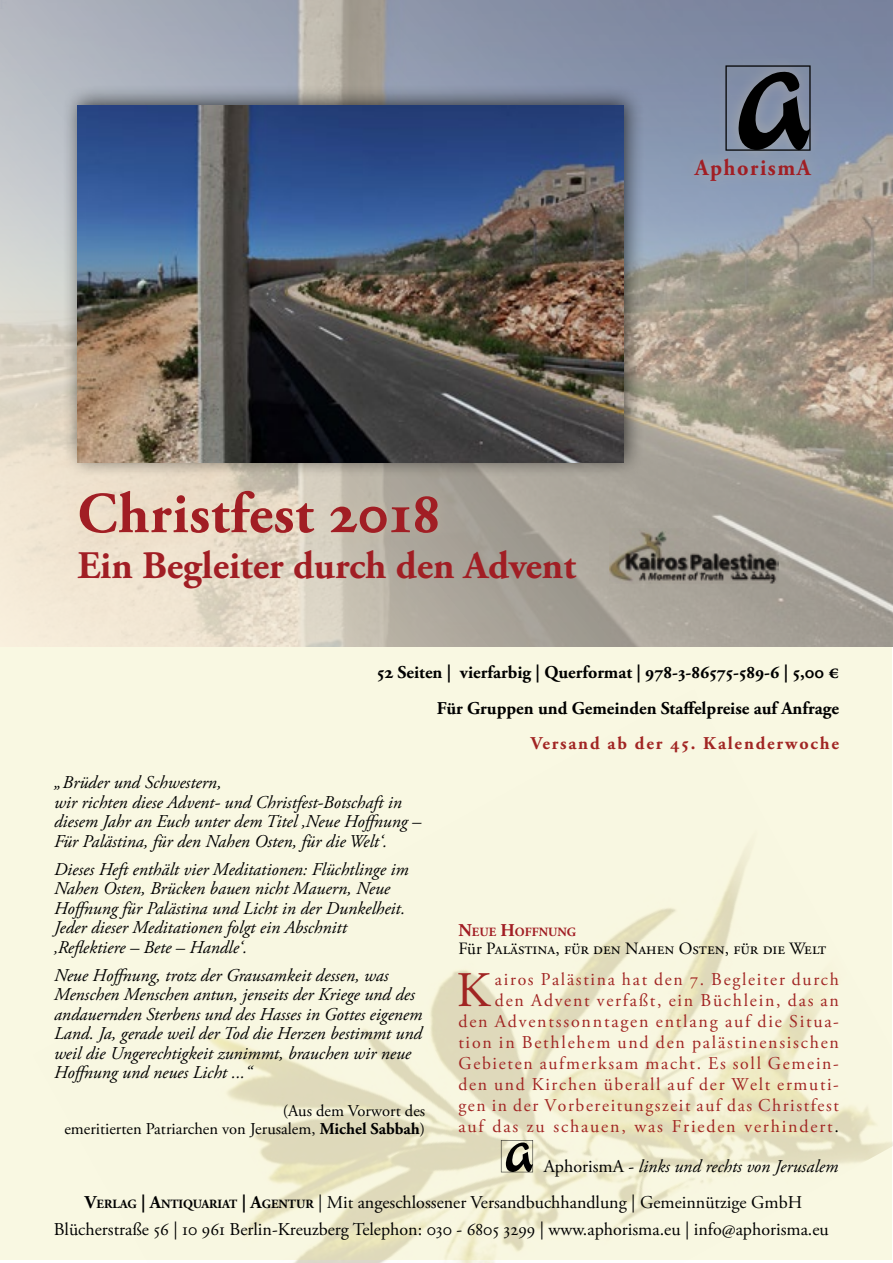
<style>
.page{position:relative;width:893px;height:1263px;background:#fff}
.page>*{position:absolute;margin:0;border:0;box-sizing:border-box;transform-origin:0 0}
.t1{font:700 57.75px "Adobe Garamond Pro";letter-spacing:.01em;color:#a11e24}
.t2{font:49.65px "Adobe Garamond Pro";color:#a12523}
.t3{font:700 39px "Adobe Garamond Pro";color:#a11e24}
.t4{font:700 23.1px "Adobe Garamond Pro";letter-spacing:.07em;color:#a11e24;scale:.96 1}
.t5{font:italic 18px/19.5px "Adobe Garamond Pro";color:#000}
.t6{font:18px/21px "Adobe Garamond Pro";letter-spacing:.095em;color:#a12523;text-align:right}
.t7{font:18px/35.5px "Adobe Garamond Pro";color:#000}
.t8{font:700 18px/35.5px "Adobe Garamond Pro";color:#000;text-align:right}
.t9{font:17.25px "Adobe Garamond Pro";color:#000}
.t10{font:16.5px/18px "Adobe Garamond Pro";color:#000;text-align:right}
.t11{font:700 12.6px "Adobe Garamond Pro";color:#a11e24}
.s1{font-style:inherit}
.s2{color:#a12523}
.s3{font-size:19.8px}
.s4{font-weight:700}
.s5{font-size:18px}
.s6{color:#000}
.s7{font-style:italic}
.s8{font-weight:700;font-size:12.6px}
</style>
<div class="page">
<svg style="left:0;top:646px;width:891px;height:613px;fill:#f8f7e1"></svg>
<img style="left:0;top:0;width:893px;height:646px">
<img style="left:610px;top:528px;width:168px;height:56px">
<div style="left:62px;top:84px;width:582px;height:393px;background:#000;opacity:.65"></div>
<img style="left:77px;top:106px;width:546px;height:356px">
<div style="left:712px;top:52px;width:111px;height:113px;background:#7f8ca5"></div>
<svg style="left:725px;top:65px;width:86px;height:81px"></svg>
<div style="left:681px;top:146px;width:143px;height:48px;background:#8c9bb2"></div>
<div style="left:67px;top:479px;width:384px;height:69px;background:#f2d89e;opacity:.2"></div>
<svg style="left:501px;top:1140px;width:32px;height:32px"></svg>
<p class="t4" style="left:695px;top:154px;width:122px">AphorismA</p>
<h1 class="t1" style="left:77px;top:480px;width:364px">Christfest <span class="s1">2018</span></h1>
<h3 class="t3" style="left:77px;top:543px;width:500px">Ein Begleiter durch den Advent</h3>
<p class="t8" style="left:377px;top:655px;width:463px"><span class="s1">52</span> Seiten | vierfarbig | Querformat | 978-3-86575-589-6 | 5,00 €</p>
<p class="t8" style="left:437px;top:690px;width:403px">Für Gruppen und Gemeinden Staffelpreise auf Anfrage<br><span class="s2">V</span><span class="s2">ersand ab der 45. Kalenderwoche</span></p>
<p class="t5" style="left:54px;top:773px;width:369px"><span class="s3">„</span><span class="s1">B</span>rüder und Schwestern,<br>wir richten diese Advent- und Christfest-Botschaft in diesem Jahr an Euch unter dem Titel ‚Neue Hoffnung – Für Palästina, für den Nahen Osten, für die Welt‘.</p>
<p class="t5" style="left:54px;top:860px;width:356px">Dieses Heft enthält vier Meditationen: Flüchtlinge im Nahen Osten, Brücken bauen nicht Mauern, Neue Hoffnung für Palästina und Licht in der Dunkelheit.<br>Jeder dieser Meditationen folgt ein Abschnitt ‚Reflektiere – Bete – Handle‘.</p>
<p class="t5" style="left:54px;top:965px;width:370px">Neue Hoffnung, trotz der Grausamkeit dessen, was Menschen Menschen antun, jenseits der Kriege und des andauernden Sterbens und des Hasses in Gottes eigenem Land. Ja, gerade weil der Tod die Herzen bestimmt und weil die Ungerechtigkeit zunimmt, brauchen wir neue Hoffnung und neues Licht ...“</p>
<p class="t10" style="left:64px;top:1102px;width:362px">(Aus dem Vorwort des<br>emeritierten Patriarchen von Jerusalem, <span class="s4">Michel Sabbah</span>)</p>
<p class="t11" style="left:458px;top:925px;width:119px"><span class="s5">N</span>EUE <span class="s5">H</span>OFFNUNG</p>
<p class="t9" style="left:458px;top:938px;width:369px">Für Palästina, für den Nahen Osten, für die Welt</p>
<p class="t6" style="left:458px;top:969px;width:382px">airos Palästina hat den 7. Begleiter durch<br>den Advent verfaßt, ein Büchlein, das an<br>den Adventssonntagen entlang auf die Situa&shy;tion in Bethlehem und den palästinensischen Gebieten aufmerksam macht. Es soll Gemein&shy;den und Kirchen überall auf der Welt ermuti&shy;gen in der Vorbereitungszeit auf das Christfest auf das zu schauen, was Frieden verhindert<span class="s6">.</span></p>
<p class="t7" style="left:85px;top:1149px;width:755px;text-indent:459px">AphorismA - <span class="s7">links und rechts von Jerusalem<br></span><span class="s4">V</span><span class="s8">ERLAG</span> <span class="s4">| A</span><span class="s8">NTIQUARIAT</span> <span class="s4">| A</span><span class="s8">GENTUR</span> | Mit angeschlossener Versandbuchhandlung | Gemeinnützige GmbH</p>
<p class="t7" style="left:54px;top:1212px;width:776px">Blücherstraße 56 | 10 961 Berlin-Kreuzberg Telephon: 030 - 6805 3299 | www.aphorisma.eu | info@aphorisma.eu</p>
<h2 class="t2" style="left:456px;top:960px;width:35px">K</h2>
</div>
